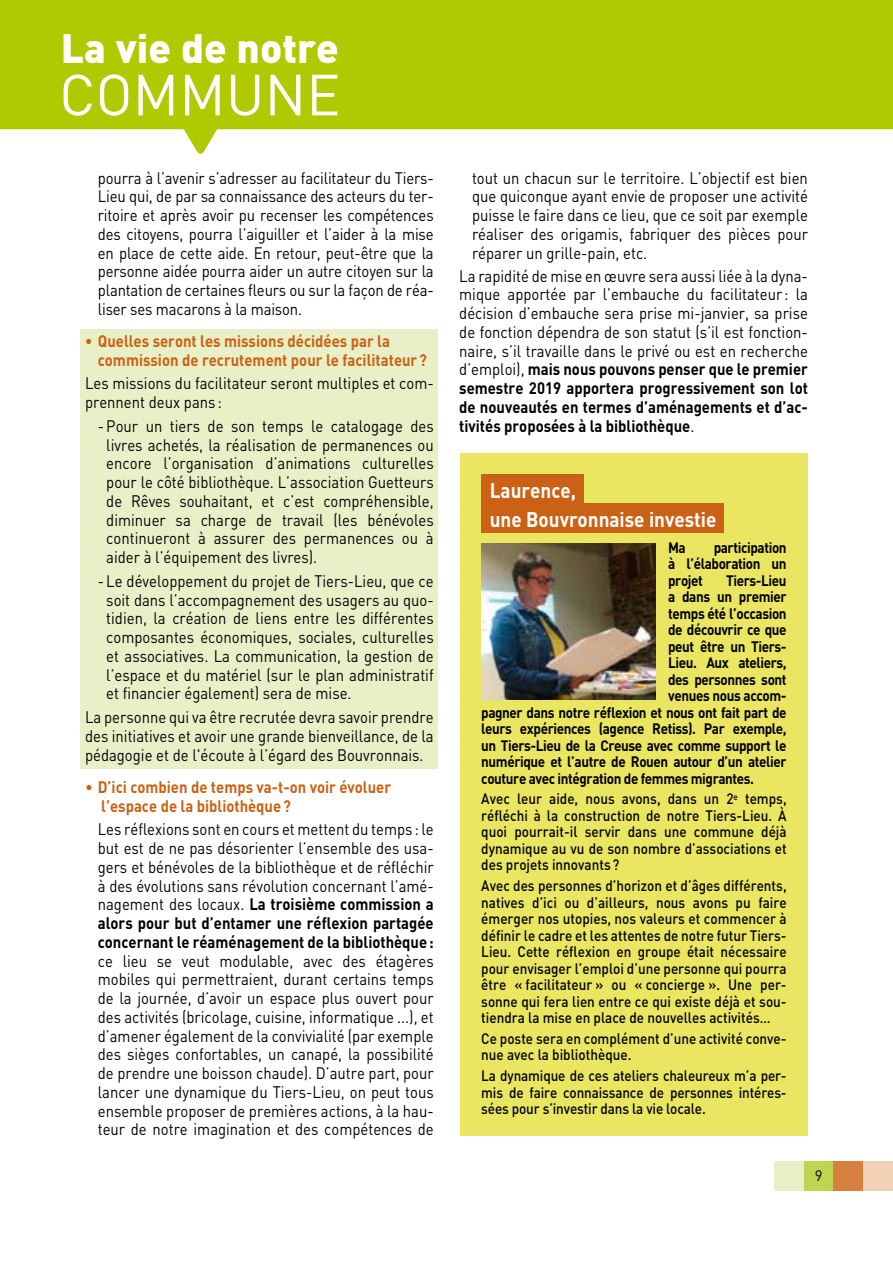
<style>
.page{position:relative;width:893px;height:1263px;background:#fff}
.page>*{position:absolute;margin:0;border:0;box-sizing:border-box;transform-origin:0 0}
.t1{font:57px "DIN";color:#fff}
.t2{font:900 40.5px "DIN";color:#fff}
.t3{font:700 21px/29.1px "DIN";color:#fff;scale:.9 1}
.t4{font:16.5px/18.8px "DIN";color:#000;text-align:justify;scale:.9 1}
.t5{font:700 16.5px/18.8px "DIN";color:#cb6114;scale:.9 1}
.t6{font:500 15px/16.5px "DIN";color:#000;text-align:justify;scale:.9 1}
.t7{font:700 15px/16.5px "DIN";letter-spacing:-.03em;color:#000;text-align:justify;scale:.9 1}
.t8{font:15px "DIN";color:#000}
.s1{font-weight:400}
.s2{font-weight:700}
</style>
<div class="page">
<div style="left:81px;top:329px;width:357px;height:440px;background:#e9efc6"></div>
<div style="left:804px;top:1161px;width:29px;height:30px;background:#c1d44f"></div>
<div style="left:833px;top:1161px;width:30px;height:30px;background:#d6813f"></div>
<div style="left:863px;top:1161px;width:30px;height:30px;background:#f0d1b6"></div>
<div style="left:774px;top:1161px;width:30px;height:30px;background:#e9efc6"></div>
<svg style="left:0;top:0;width:893px;height:154px;fill:#afca00"></svg>
<div style="left:460px;top:453px;width:348px;height:682px;background:#ebe661"></div>
<div style="left:481px;top:474px;width:102px;height:30px;background:#cb6114"></div>
<div style="left:481px;top:503px;width:243px;height:30px;background:#cb6114"></div>
<img style="left:481px;top:543px;width:174px;height:156px">
<img style="left:0;top:36px;width:1px;height:189px">
<h2 class="t2" style="left:61px;top:21px;width:280px">La vie de notre</h2>
<h1 class="t1" style="left:59px;top:59px;width:283px">COMMUNE</h1>
<p class="t4" style="left:98px;top:168px;width:375px">pourra à l’avenir s’adresser au facilitateur du Tiers-Lieu qui, de par sa connaissance des acteurs du ter&shy;ritoire et après avoir pu recenser les compétences des citoyens, pourra l’aiguiller et l’aider à la mise en place de cette aide. En retour, peut-être que la personne aidée pourra aider un autre citoyen sur la plantation de certaines fleurs ou sur la façon de réa&shy;liser ses macarons à la maison.</p>
<p class="t5" style="left:98px;top:331px;width:367px;text-indent:-13px">• Quelles seront les missions décidées par la commission de recrutement pour le facilitateur?</p>
<p class="t4" style="left:85px;top:374px;width:389px">Les missions du facilitateur seront multiples et com&shy;prennent deux pans :</p>
<p class="t4" style="left:106px;top:416px;width:365px;text-indent:-9px">-Pour un tiers de son temps le catalogage des livres achetés, la réalisation de permanences ou encore l’organisation d’animations culturelles pour le côté bibliothèque. L’association Guetteurs de Rêves souhaitant, et c’est compréhensible, diminuer sa charge de travail (les bénévoles continueront à assurer des permanences ou à aider à l’équipement des livres).</p>
<p class="t4" style="left:106px;top:571px;width:365px;text-indent:-9px">- Le développement du projet de Tiers-Lieu, que ce soit dans l’accompagnement des usagers au quo&shy;tidien, la création de liens entre les différentes composantes économiques, sociales, culturelles et associatives. La communication, la gestion de l’espace et du matériel (sur le plan administratif et financier également) sera de mise.</p>
<p class="t4" style="left:85px;top:707px;width:389px">La personne qui va être recrutée devra savoir prendre des initiatives et avoir une grande bienveillance, de la pédagogie et de l'écoute à l’égard des Bouvronnais.</p>
<p class="t5" style="left:101px;top:777px;width:324px;text-indent:-16px"><span class="s1">•</span> D’ici combien de temps va-t-on voir évoluer l’espace de la bibliothèque?</p>
<p class="t4" style="left:98px;top:820px;width:375px">Les réflexions sont en cours et mettent du temps : le but est de ne pas désorienter l’ensemble des usa&shy;gers et bénévoles de la bibliothèque et de réfléchir à des évolutions sans révolution concernant l’amé&shy;nagement des locaux. <span class="s2">La troisième commission a alors pour but d’entamer une réflexion partagée concernant le réaménagement de la bibliothèque:</span></p>
<p class="t4" style="left:98px;top:951px;width:375px">ce lieu se veut modulable, avec des étagères mobiles qui permettraient, durant certains temps de la journée, d’avoir un espace plus ouvert pour des activités (bricolage, cuisine, informatique ...), et d’amener également de la convivialité (par exemple des sièges confortables, un canapé, la possibilité de prendre une boisson chaude). D’autre part, pour lancer une dynamique du Tiers-Lieu, on peut tous ensemble proposer de premières actions, à la hau&shy;teur de notre imagination et des compétences de</p>
<p class="t4" style="left:472px;top:168px;width:375px">tout un chacun sur le territoire. L’objectif est bien que quiconque ayant envie de proposer une activité puisse le faire dans ce lieu, que ce soit par exemple réaliser des origamis, fabriquer des pièces pour réparer un grille-pain, etc.</p>
<p class="t4" style="left:459px;top:266px;width:389px">La rapidité de mise en œuvre sera aussi liée à la dyna&shy;mique apportée par l’embauche du facilitateur : la décision d’embauche sera prise mi-janvier, sa prise de fonction dépendra de son statut (s’il est fonction&shy;naire, s’il travaille dans le privé ou est en recherche d’emploi), <span class="s2">mais nous pouvons penser que le premier semestre 2019 apportera progressivement son lot de nouveautés en termes d’aménagements et d’ac&shy;tivités proposées à la bibliothèque</span>.</p>
<p class="t3" style="left:490px;top:475px;width:253px">Laurence,<br>une Bouvronnaise investie</p>
<p class="t7" style="left:668px;top:538px;width:21px">Ma</p>
<p class="t7" style="left:668px;top:538px;width:133px;text-indent:46px">participation à l’élaboration un projet</p>
<p class="t7" style="left:726px;top:571px;width:69px">Tiers-Lieu</p>
<p class="t7" style="left:668px;top:588px;width:133px">a dans un premier</p>
<p class="t7" style="left:668px;top:604px;width:133px">temps été l’occasion</p>
<p class="t7" style="left:668px;top:621px;width:133px">de découvrir ce que</p>
<p class="t7" style="left:668px;top:637px;width:133px">peut être un Tiers-</p>
<p class="t7" style="left:668px;top:654px;width:133px">Lieu. Aux ateliers,</p>
<p class="t7" style="left:668px;top:670px;width:133px">des personnes sont</p>
<p class="t7" style="left:668px;top:687px;width:133px">venues nous accom-</p>
<p class="t7" style="left:481px;top:703px;width:341px">pagner dans notre réflexion et nous ont fait part de</p>
<p class="t7" style="left:481px;top:720px;width:341px">leurs expériences (agence Retiss). Par exemple,</p>
<p class="t7" style="left:481px;top:736px;width:341px">un Tiers-Lieu de la Creuse avec comme support le</p>
<p class="t7" style="left:481px;top:753px;width:341px">numérique et l’autre de Rouen autour d’un atelier</p>
<p class="t7" style="left:481px;top:769px;width:305px">couture avec intégration de femmes migrantes.</p>
<p class="t6" style="left:481px;top:790px;width:341px">Avec leur aide, nous avons, dans un 2<sup>e</sup> temps, réfléchi à la construction de notre Tiers-Lieu. À quoi pourrait-il servir dans une commune déjà dynamique au vu de son nombre d’associations et des projets innovants?</p>
<p class="t6" style="left:481px;top:877px;width:341px">Avec des personnes d’horizon et d’âges différents, natives d’ici ou d’ailleurs, nous avons pu faire émerger nos utopies, nos valeurs et commencer à définir le cadre et les attentes de notre futur Tiers-Lieu. Cette réflexion en groupe était nécessaire pour envisager l’emploi d’une personne qui pourra être « facilitateur » ou « concierge ». Une per&shy;sonne qui fera lien entre ce qui existe déjà et sou&shy;tiendra la mise en place de nouvelles activités…</p>
<p class="t6" style="left:481px;top:1030px;width:341px">Ce poste sera en complément d’une activité conve&shy;nue avec la bibliothèque.</p>
<p class="t6" style="left:481px;top:1067px;width:341px">La dynamique de ces ateliers chaleureux m’a per&shy;mis de faire connaissance de personnes intéres&shy;sées pour s’investir dans la vie locale.</p>
<p class="t8" style="left:815px;top:1166px;width:9px">79</p>
</div>
